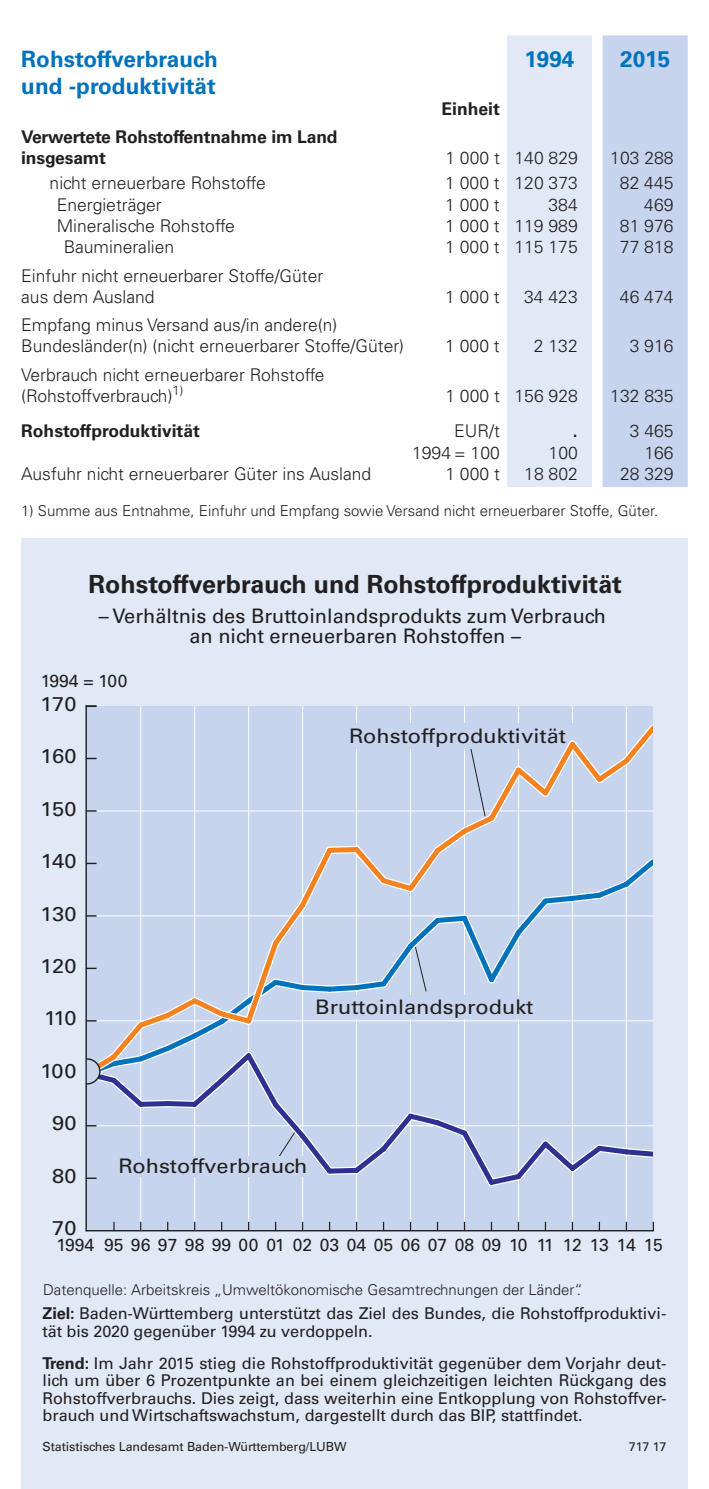
<style>
.page{position:relative;width:709px;height:1489px;background:#fff}
.page>*{position:absolute;margin:0;border:0;box-sizing:border-box;transform-origin:0 0}
.t1{font:700 25px "Univers";color:#231f20}
.t2{font:700 22.5px/27px "Univers";color:#0072bc}
.t3{font:20px "Univers";color:#231f20;scale:1.09 1}
.t4{font:20px/20px "Univers";color:#231f20;text-align:center}
.t5{font:300 17.5px/21px "Univers";color:#231f20}
.t6{font:700 17.5px/21px "Univers";letter-spacing:-.01em;color:#231f20}
.t7{font:17.5px "Univers";color:#231f20}
.t8{font:16.25px/17.5px "Univers";letter-spacing:-.005em;color:#231f20}
.t9{font:300 15px "Univers";color:#231f20}
.t10{font:12.5px "Univers";letter-spacing:-.005em;color:#231f20}
.s1{font-weight:700}
</style>
<div class="page">
<div style="left:507px;top:35px;width:85px;height:452px;background:#e1e9f6"></div>
<div style="left:602px;top:35px;width:85px;height:452px;background:#c6d5ed"></div>
<div style="left:21px;top:538px;width:666px;height:950px;background:#e1e9f6"></div>
<div style="left:87px;top:706px;width:566px;height:524px;background:#c6d5ed"></div>
<hr style="left:86px;top:1229px;width:568px;height:2px;background:#231f20">
<hr style="left:140px;top:706px;width:1px;height:524px;background:#fff">
<hr style="left:194px;top:706px;width:1px;height:524px;background:#fff">
<hr style="left:248px;top:706px;width:1px;height:524px;background:#fff">
<hr style="left:302px;top:706px;width:1px;height:524px;background:#fff">
<hr style="left:356px;top:706px;width:1px;height:524px;background:#fff">
<hr style="left:410px;top:706px;width:1px;height:524px;background:#fff">
<hr style="left:464px;top:706px;width:1px;height:524px;background:#fff">
<hr style="left:518px;top:706px;width:1px;height:524px;background:#fff">
<hr style="left:572px;top:706px;width:1px;height:524px;background:#fff">
<hr style="left:626px;top:706px;width:1px;height:524px;background:#fff">
<svg style="left:113px;top:1221px;width:2px;height:9px"></svg>
<svg style="left:625px;top:1221px;width:2px;height:9px"></svg>
<svg style="left:652px;top:1221px;width:2px;height:9px"></svg>
<hr style="left:85px;top:705px;width:2px;height:526px;background:#231f20">
<svg style="left:85px;top:717px;width:568px;height:475px"></svg>
<svg style="left:86px;top:705px;width:11px;height:2px"></svg>
<p class="t2" style="left:21px;top:45px;width:198px">Rohstoffverbrauch und -produktivität</p>
<p class="t2" style="left:524px;top:45px;width:52px">1994</p>
<p class="t2" style="left:620px;top:45px;width:52px">2015</p>
<p class="t6" style="left:441px;top:98px;width:60px">Einheit</p>
<p class="t6" style="left:21px;top:127px;width:318px">Verwertete Rohstoffentnahme im Land insgesamt</p>
<p class="t5" style="left:445px;top:148px;width:134px">1 000 t 140 829</p>
<p class="t5" style="left:610px;top:148px;width:65px">103 288</p>
<p class="t5" style="left:50px;top:172px;width:218px">nicht erneuerbare Rohstoffe</p>
<p class="t5" style="left:445px;top:172px;width:134px">1 000 t 120 373</p>
<p class="t5" style="left:620px;top:172px;width:55px">82 445</p>
<p class="t5" style="left:57px;top:194px;width:107px">Energieträger</p>
<p class="t5" style="left:445px;top:194px;width:56px">1 000 t</p>
<p class="t5" style="left:548px;top:194px;width:31px">384</p>
<p class="t5" style="left:644px;top:194px;width:31px">469</p>
<p class="t5" style="left:57px;top:215px;width:180px">Mineralische Rohstoffe</p>
<p class="t5" style="left:445px;top:215px;width:134px">1 000 t 119 989</p>
<p class="t5" style="left:620px;top:215px;width:55px">81 976</p>
<p class="t5" style="left:64px;top:236px;width:112px">Baumineralien</p>
<p class="t5" style="left:445px;top:236px;width:134px">1 000 t 115 175</p>
<p class="t5" style="left:620px;top:236px;width:55px">77 818</p>
<p class="t5" style="left:21px;top:265px;width:303px">Einfuhr nicht erneuerbarer Stoffe/Güter aus dem Ausland</p>
<p class="t5" style="left:445px;top:286px;width:56px">1 000 t</p>
<p class="t5" style="left:524px;top:286px;width:55px">34 423</p>
<p class="t5" style="left:620px;top:286px;width:55px">46 474</p>
<p class="t5" style="left:21px;top:314px;width:384px">Empfang minus Versand aus/in andere(n)<br>Bundesländer(n) (nicht erneuerbarer Stoffe/Güter)</p>
<p class="t5" style="left:21px;top:364px;width:305px">Verbrauch nicht erneuerbarer Rohstoffe (Rohstoffverbrauch)<sup>1)</sup></p>
<p class="t5" style="left:445px;top:335px;width:56px">1 000 t</p>
<p class="t5" style="left:534px;top:335px;width:45px">2 132</p>
<p class="t5" style="left:629px;top:335px;width:45px">3 916</p>
<p class="t5" style="left:445px;top:385px;width:134px">1 000 t 156 928</p>
<p class="t5" style="left:610px;top:385px;width:65px">132 835</p>
<p class="t6" style="left:21px;top:421px;width:180px">Rohstoffproduktivität</p>
<p class="t5" style="left:454px;top:421px;width:47px">EUR/t</p>
<p class="t6" style="left:573px;top:421px;width:6px">.</p>
<p class="t5" style="left:629px;top:421px;width:45px">3 465</p>
<p class="t5" style="left:412px;top:442px;width:89px">1994 = 100</p>
<p class="t5" style="left:548px;top:442px;width:31px">100</p>
<p class="t5" style="left:644px;top:442px;width:31px">166</p>
<p class="t5" style="left:21px;top:463px;width:351px">Ausfuhr nicht erneuerbarer Güter ins Ausland</p>
<p class="t5" style="left:445px;top:463px;width:56px">1 000 t</p>
<p class="t5" style="left:524px;top:463px;width:55px">18 802</p>
<p class="t5" style="left:620px;top:463px;width:55px">28 329</p>
<p class="t9" style="left:21px;top:501px;width:638px">1) Summe aus Entnahme, Einfuhr und Empfang sowie Versand nicht erneuerbarer Stoffe, Güter.</p>
<h1 class="t1" style="left:89px;top:569px;width:535px">Rohstoffverbrauch und Rohstoffproduktivität</h1>
<p class="t4" style="left:99px;top:605px;width:509px">– Verhältnis des Bruttoinlandsprodukts zum Verbrauch an nicht erneuerbaren Rohstoffen –</p>
<p class="t7" style="left:41px;top:670px;width:88px">1994 = 100</p>
<p class="t3" style="left:40px;top:691px;width:35px">170</p>
<p class="t3" style="left:40px;top:744px;width:35px">160</p>
<p class="t3" style="left:40px;top:796px;width:35px">150</p>
<p class="t3" style="left:41px;top:849px;width:34px">140</p>
<p class="t3" style="left:40px;top:901px;width:35px">130</p>
<p class="t3" style="left:40px;top:954px;width:35px">120</p>
<p class="t3" style="left:44px;top:1006px;width:31px">110</p>
<p class="t3" style="left:40px;top:1058px;width:35px">100</p>
<p class="t3" style="left:52px;top:1111px;width:24px">90</p>
<p class="t3" style="left:52px;top:1163px;width:24px">80</p>
<p class="t3" style="left:52px;top:1215px;width:24px">70</p>
<p class="t3" style="left:349px;top:724px;width:201px">Rohstoffproduktivität</p>
<p class="t3" style="left:315px;top:995px;width:202px">Bruttoinlandsprodukt</p>
<p class="t3" style="left:118px;top:1153px;width:175px">Rohstoffverbrauch</p>
<p class="t7" style="left:56px;top:1234px;width:608px">1994 95 96 97 98 99 00 01 02 03 04 05 06 07 08 09 10 11 12 13 14 15</p>
<p class="t9" style="left:43px;top:1280px;width:541px">Datenquelle: Arbeitskreis „Umweltökonomische Gesamtrechnungen der Länder“.</p>
<p class="t8" style="left:43px;top:1304px;width:625px"><span class="s1">Ziel:</span> Baden-Württemberg unterstützt das Ziel des Bundes, die Rohstoffproduktivi&shy;tät bis 2020 gegenüber 1994 zu verdoppeln.</p>
<p class="t8" style="left:43px;top:1353px;width:625px;text-align:justify"><span class="s1">Trend:</span> Im Jahr 2015 stieg die Rohstoffproduktivität gegenüber dem Vorjahr deut&shy;lich um über 6 Prozentpunkte an bei einem gleichzeitigen leichten Rückgang des Rohstoffverbrauchs. Dies zeigt, dass weiterhin eine Entkopplung von Rohstoffver&shy;brauch und Wirtschaftswachstum, dargestellt durch das BIP, stattfindet.</p>
<p class="t10" style="left:43px;top:1439px;width:306px">Statistisches Landesamt Baden-Württemberg/LUBW</p>
<p class="t10" style="left:629px;top:1439px;width:39px">717 17</p>
</div>
